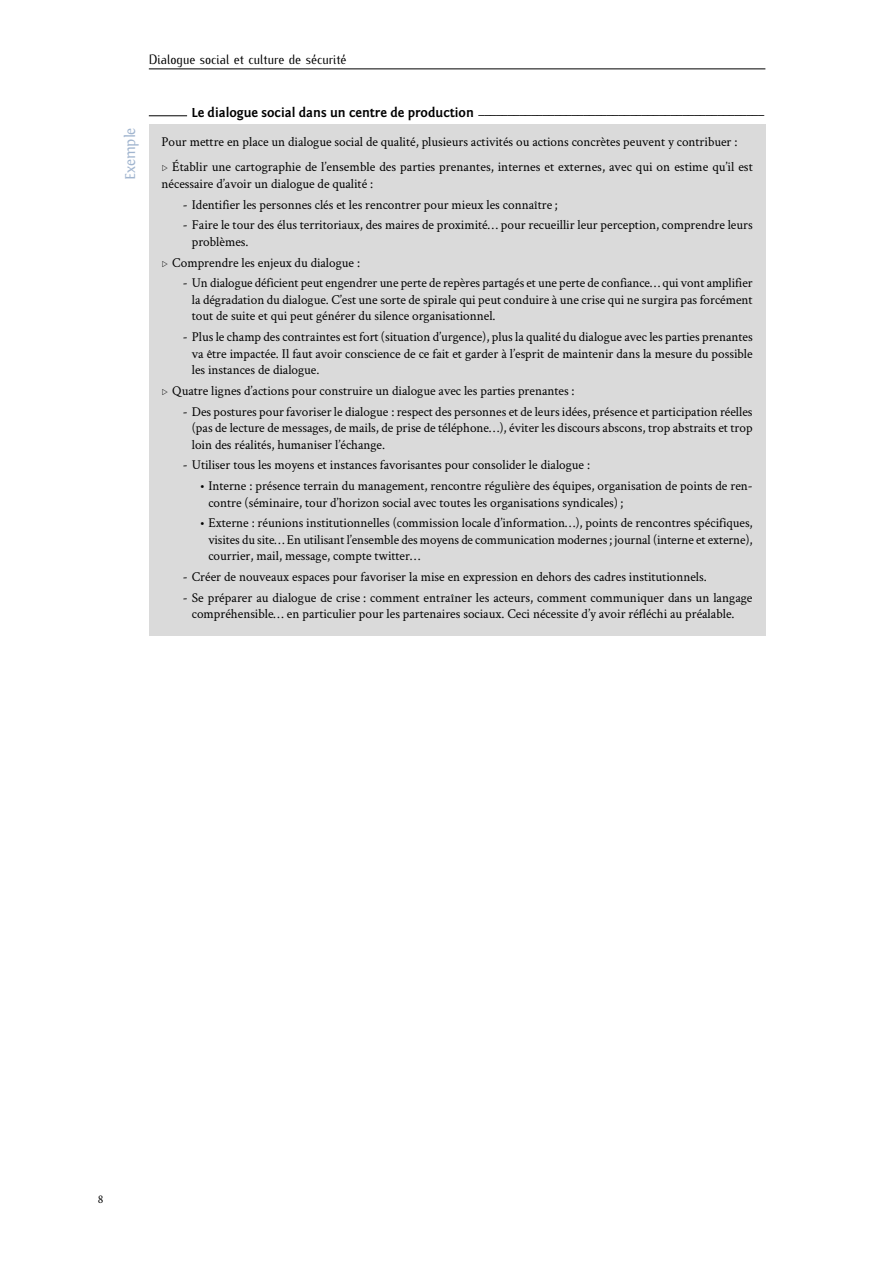
<style>
.page{position:relative;width:893px;height:1263px;background:#fff}
.page>*{position:absolute;margin:0;border:0;box-sizing:border-box;transform-origin:0 0}
.ENCADRÉ_Titre_vert{font:15px "Fontin";letter-spacing:-.005em;color:#a1b5cf}
.ENCADRÉ_Texte_Fond{font:13.5px/16.5px "Crimson Text";color:#000}
.ENCADRÉ_Titre_File{font:13.5px "Fontin";color:#000}
.t1{font:13.5px "Kurier Cond";color:#000}
.t2{font:12px "Crimson Text";color:#000}
.s1{font-family:"Fontin Sans";font-weight:700}
.s2{font-family:"Lin Libertine"}
</style>
<div class="page">
<hr style="left:149px;top:69px;width:616px;height:1px;background:#000">
<hr style="left:149px;top:115px;width:38px;height:1px;background:#000">
<div style="left:149px;top:124px;width:616px;height:39px;background:#dadada"></div>
<div style="left:149px;top:149px;width:616px;height:56px;background:#dadada"></div>
<div style="left:149px;top:186px;width:616px;height:39px;background:#dadada"></div>
<div style="left:149px;top:207px;width:616px;height:56px;background:#dadada"></div>
<div style="left:149px;top:244px;width:616px;height:39px;background:#dadada"></div>
<div style="left:149px;top:265px;width:616px;height:72px;background:#dadada"></div>
<div style="left:149px;top:319px;width:616px;height:72px;background:#dadada"></div>
<div style="left:149px;top:373px;width:616px;height:39px;background:#dadada"></div>
<div style="left:149px;top:393px;width:616px;height:72px;background:#dadada"></div>
<div style="left:149px;top:447px;width:616px;height:39px;background:#dadada"></div>
<div style="left:149px;top:468px;width:616px;height:55px;background:#dadada"></div>
<div style="left:149px;top:505px;width:616px;height:72px;background:#dadada"></div>
<div style="left:149px;top:559px;width:616px;height:39px;background:#dadada"></div>
<div style="left:149px;top:580px;width:616px;height:55px;background:#dadada"></div>
<p class="t1" style="left:149px;top:49px;width:199px">Dialogue social et culture de sécurité</p>
<p class="ENCADRÉ_Titre_vert" style="left:122px;top:180px;width:54px;rotate:-90deg">Exemple</p>
<p class="ENCADRÉ_Titre_File" style="left:191px;top:103px;width:574px"><span class="s1">Le dialogue social dans un centre de production</span> _________________________________________________</p>
<p class="ENCADRÉ_Texte_Fond" style="left:162px;top:133px;width:577px">Pour mettre en place un dialogue social de qualité, plusieurs activités ou actions concrètes peuvent y contribuer :</p>
<p class="ENCADRÉ_Texte_Fond" style="left:162px;top:158px;width:593px"><span class="s2">▷</span> Établir une cartographie de l’ensemble des parties prenantes, internes et externes, avec qui on estime qu’il est nécessaire d’avoir un dialogue de qualité :</p>
<p class="ENCADRÉ_Texte_Fond" style="left:183px;top:196px;width:376px">- Identifier les personnes clés et les rencontrer pour mieux les connaître ;</p>
<p class="ENCADRÉ_Texte_Fond" style="left:192px;top:216px;width:562px;text-indent:-9px">- Faire le tour des élus territoriaux, des maires de proximité… pour recueillir leur perception, comprendre leurs problèmes.</p>
<p class="ENCADRÉ_Texte_Fond" style="left:162px;top:254px;width:200px"><span class="s2">▷</span> Comprendre les enjeux du dialogue :</p>
<p class="ENCADRÉ_Texte_Fond" style="left:192px;top:274px;width:562px;text-align:justify;text-indent:-9px">- Un dialogue déficient peut engendrer une perte de repères partagés et une perte de confiance… qui vont amplifier la dégradation du dialogue. C’est une sorte de spirale qui peut conduire à une crise qui ne surgira pas forcément tout de suite et qui peut générer du silence organisationnel.</p>
<p class="ENCADRÉ_Texte_Fond" style="left:192px;top:328px;width:562px;text-align:justify;text-indent:-9px">- Plus le champ des contraintes est fort (situation d’urgence), plus la qualité du dialogue avec les parties prenantes va être impactée. Il faut avoir conscience de ce fait et garder à l’esprit de maintenir dans la mesure du possible les instances de dialogue.</p>
<p class="ENCADRÉ_Texte_Fond" style="left:162px;top:382px;width:414px"><span class="s2">▷</span> Quatre lignes d’actions pour construire un dialogue avec les parties prenantes :</p>
<p class="ENCADRÉ_Texte_Fond" style="left:192px;top:403px;width:562px;text-align:justify;text-indent:-9px">- Des postures pour favoriser le dialogue : respect des personnes et de leurs idées, présence et participation réelles (pas de lecture de messages, de mails, de prise de téléphone…), éviter les discours abscons, trop abstraits et trop loin des réalités, humaniser l’échange.</p>
<p class="ENCADRÉ_Texte_Fond" style="left:183px;top:456px;width:409px">- Utiliser tous les moyens et instances favorisantes pour consolider le dialogue :</p>
<p class="ENCADRÉ_Texte_Fond" style="left:208px;top:477px;width:546px;text-indent:-9px">• Interne : présence terrain du management, rencontre régulière des équipes, organisation de points de ren&shy;contre (séminaire, tour d’horizon social avec toutes les organisations syndicales) ;</p>
<p class="ENCADRÉ_Texte_Fond" style="left:208px;top:514px;width:546px;text-align:justify;text-indent:-9px">• Externe : réunions institutionnelles (commission locale d’information…), points de rencontres spécifiques, visites du site… En utilisant l’ensemble des moyens de communication modernes ; journal (interne et externe), courrier, mail, message, compte twitter…</p>
<p class="ENCADRÉ_Texte_Fond" style="left:183px;top:568px;width:525px">- Créer de nouveaux espaces pour favoriser la mise en expression en dehors des cadres institutionnels.</p>
<p class="ENCADRÉ_Texte_Fond" style="left:192px;top:589px;width:562px;text-indent:-9px">- Se préparer au dialogue de crise : comment entraîner les acteurs, comment communiquer dans un langage compréhensible… en particulier pour les partenaires sociaux. Ceci nécessite d’y avoir réfléchi au préalable.</p>
<p class="t2" style="left:98px;top:1191px;width:7px">8</p>
</div>
